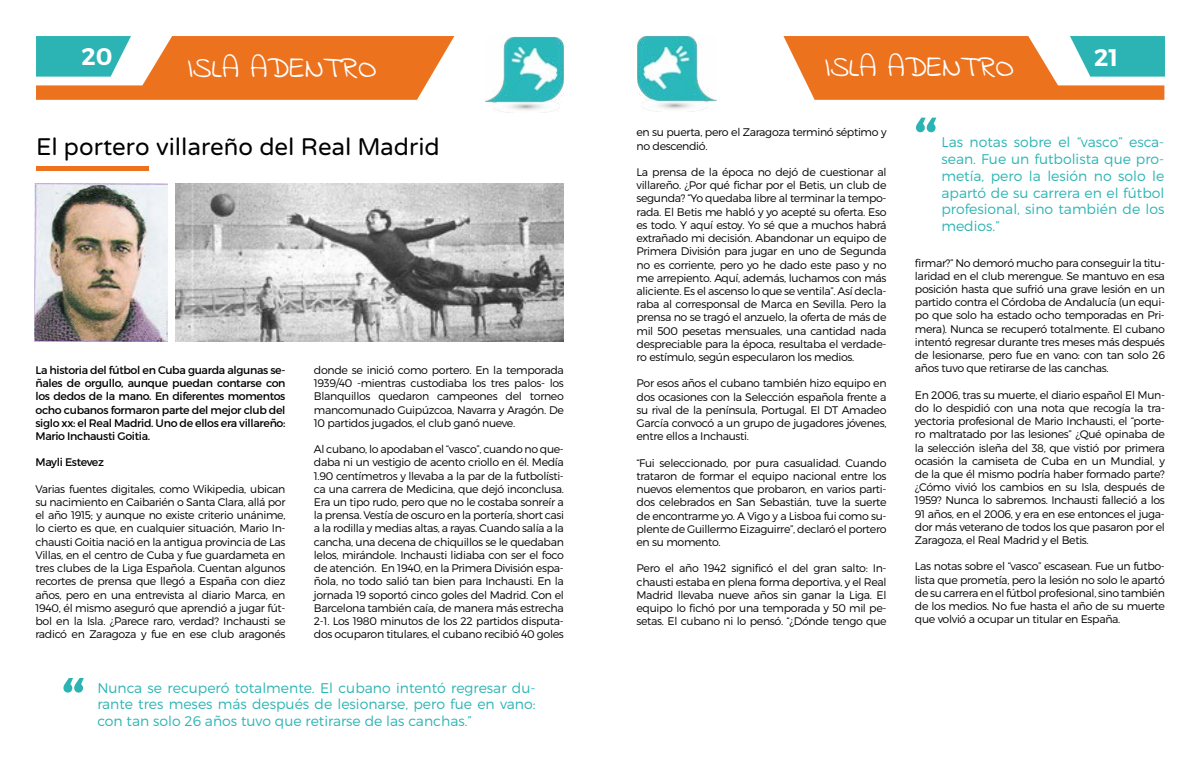
<style>
.page{position:relative;width:1201px;height:777px;background:#fff}
.page>*{position:absolute;margin:0;border:0;box-sizing:border-box;transform-origin:0 0}
.t1{font:72px "Montserrat";color:#2cb4b4}
.t2{font:30px "Indie Flower";color:#fff}
.t3{font:24px "Varela Round";color:#000}
.t4{font:600 24px "Montserrat";color:#fff}
.t5{font:300 14px/16.8px "Montserrat";color:#2cb4b4;text-align:justify}
.t6{font:300 11px/13.2px "Montserrat";letter-spacing:-.03em;color:#000;text-align:justify}
.t7{font:11px/13.2px "Montserrat";letter-spacing:-.03em;color:#000;text-align:justify}
</style>
<div class="page">
<svg style="left:36px;top:36px;width:418px;height:64px;background:#d58e51"></svg>
<svg style="left:783px;top:36px;width:381px;height:64px;background:#d49054"></svg>
<img style="left:485px;top:36px;width:78px;height:76px">
<img style="left:638px;top:35px;width:78px;height:77px">
<div style="left:36px;top:166px;width:112px;height:5px;background:#ec721e"></div>
<img style="left:175px;top:184px;width:388px;height:157px">
<img style="left:35px;top:184px;width:133px;height:157px">
<h3 class="t4" style="left:81px;top:42px;width:33px">20</h3>
<h3 class="t4" style="left:1093px;top:42px;width:25px">21</h3>
<h2 class="t2" style="left:188px;top:48px;width:190px">ISLA ADENTRO</h2>
<h2 class="t2" style="left:825px;top:47px;width:190px">ISLA ADENTRO</h2>
<h3 class="t3" style="left:36px;top:132px;width:405px">El portero villareño del Real Madrid</h3>
<p class="t7" style="left:35px;top:363px;width:251px">La historia del fútbol en Cuba guarda algunas se&shy;ñales de orgullo, aunque puedan contarse con los dedos de la mano. En diferentes momentos ocho cubanos formaron parte del mejor club del siglo xx: el Real Madrid. Uno de ellos era villareño:<br>Mario Inchausti Goitia.</p>
<p class="t7" style="left:35px;top:455px;width:70px">Mayli Estevez</p>
<p class="t6" style="left:35px;top:482px;width:251px">Varias fuentes digitales, como Wikipedia, ubican su nacimiento en Caibarién o Santa Clara, allá por el año 1915; y aunque no existe criterio unánime, lo cierto es que, en cualquier situación, Mario In&shy;chausti Goitia nació en la antigua provincia de Las Villas, en el centro de Cuba y fue guardameta en tres clubes de la Liga Española. Cuentan algunos recortes de prensa que llegó a España con diez años, pero en una entrevista al diario Marca, en 1940, él mismo aseguró que aprendió a jugar fút&shy;bol en la Isla. ¿Parece raro, verdad? Inchausti se radicó en Zaragoza y fue en ese club aragonés</p>
<p class="t6" style="left:314px;top:363px;width:251px">donde se inició como portero. En la temporada 1939/40 -mientras custodiaba los tres palos- los Blanquillos quedaron campeones del torneo mancomunado Guipúzcoa, Navarra y Aragón. De 10 partidos jugados, el club ganó nueve.</p>
<p class="t6" style="left:314px;top:442px;width:251px">Al cubano, lo apodaban el “vasco”, cuando no que&shy;daba ni un vestigio de acento criollo en él. Medía 1.90 centímetros y llevaba a la par de la futbolísti&shy;ca una carrera de Medicina, que dejó inconclusa.<br>Era un tipo rudo, pero que no le costaba sonreír a la prensa. Vestía de oscuro en la portería, short casi a la rodilla y medias altas, a rayas. Cuando salía a la cancha, una decena de chiquillos se le quedaban lelos, mirándole. Inchausti lidiaba con ser el foco de atención. En 1940, en la Primera División espa&shy;ñola, no todo salió tan bien para Inchausti. En la jornada 19 soportó cinco goles del Madrid. Con el Barcelona también caía, de manera más estrecha 2-1. Los 1980 minutos de los 22 partidos disputa&shy;dos ocuparon titulares, el cubano recibió 40 goles</p>
<h1 class="t1" style="left:61px;top:658px;width:23px">“</h1>
<p class="t5" style="left:97px;top:678px;width:439px">Nunca se recuperó totalmente. El cubano intentó regresar du&shy;rante tres meses más después de lesionarse, pero fue en vano: con tan solo 26 años tuvo que retirarse de las canchas.”</p>
<p class="t6" style="left:636px;top:126px;width:251px">en su puerta, pero el Zaragoza terminó séptimo y no descendió.</p>
<p class="t6" style="left:636px;top:165px;width:251px">La prensa de la época no dejó de cuestionar al villareño. ¿Por qué fichar por el Betis, un club de segunda? “Yo quedaba libre al terminar la tempo&shy;rada. El Betis me habló y yo acepté su oferta. Eso es todo. Y aquí estoy. Yo sé que a muchos habrá extrañado mi decisión. Abandonar un equipo de Primera División para jugar en uno de Segunda no es corriente, pero yo he dado este paso y no me arrepiento. Aquí, además, luchamos con más aliciente. Es el ascenso lo que se ventila”. Así decla&shy;raba al corresponsal de Marca en Sevilla. Pero la prensa no se tragó el anzuelo, la oferta de más de mil 500 pesetas mensuales, una cantidad nada despreciable para la época, resultaba el verdade&shy;ro estímulo, según especularon los medios.</p>
<p class="t6" style="left:636px;top:376px;width:251px">Por esos años el cubano también hizo equipo en dos ocasiones con la Selección española frente a su rival de la península, Portugal. El DT Amadeo García convocó a un grupo de jugadores jóvenes, entre ellos a Inchausti.</p>
<p class="t6" style="left:636px;top:456px;width:251px">“Fui seleccionado, por pura casualidad. Cuando trataron de formar el equipo nacional entre los nuevos elementos que probaron, en varios parti&shy;dos celebrados en San Sebastián, tuve la suerte de encontrarme yo. A Vigo y a Lisboa fui como su&shy;plente de Guillermo Eizaguirre”, declaró el portero en su momento.</p>
<p class="t6" style="left:636px;top:561px;width:251px">Pero el año 1942 significó el del gran salto: In&shy;chausti estaba en plena forma deportiva, y el Real Madrid llevaba nueve años sin ganar la Liga. El equipo lo fichó por una temporada y 50 mil pe&shy;setas. El cubano ni lo pensó. “¿Dónde tengo que</p>
<h1 class="t1" style="left:913px;top:99px;width:23px">“</h1>
<p class="t5" style="left:941px;top:133px;width:224px">Las notas sobre el “vasco” esca&shy;sean. Fue un futbolista que pro&shy;metía, pero la lesión no solo le apartó de su carrera en el fútbol profesional, sino también de los medios.”</p>
<p class="t6" style="left:914px;top:256px;width:251px">firmar?” No demoró mucho para conseguir la titu&shy;laridad en el club merengue. Se mantuvo en esa posición hasta que sufrió una grave lesión en un partido contra el Córdoba de Andalucía (un equi&shy;po que solo ha estado ocho temporadas en Pri&shy;mera). Nunca se recuperó totalmente. El cubano intentó regresar durante tres meses más después de lesionarse, pero fue en vano: con tan solo 26 años tuvo que retirarse de las canchas.</p>
<p class="t6" style="left:914px;top:388px;width:251px">En 2006, tras su muerte, el diario español El Mun&shy;do lo despidió con una nota que recogía la tra&shy;yectoria profesional de Mario Inchausti, el “porte&shy;ro maltratado por las lesiones” ¿Qué opinaba de la selección isleña del 38, que vistió por primera ocasión la camiseta de Cuba en un Mundial, y de la que él mismo podría haber formado parte? ¿Cómo vivió los cambios en su Isla, después de 1959? Nunca lo sabremos. Inchausti falleció a los 91 años, en el 2006, y era en ese entonces el juga&shy;dor más veterano de todos los que pasaron por el Zaragoza, el Real Madrid y el Betis.</p>
<p class="t6" style="left:914px;top:559px;width:251px">Las notas sobre el “vasco” escasean. Fue un futbo&shy;lista que prometía, pero la lesión no solo le apartó de su carrera en el fútbol profesional, sino también de los medios. No fue hasta el año de su muerte que volvió a ocupar un titular en España.</p>
</div>
